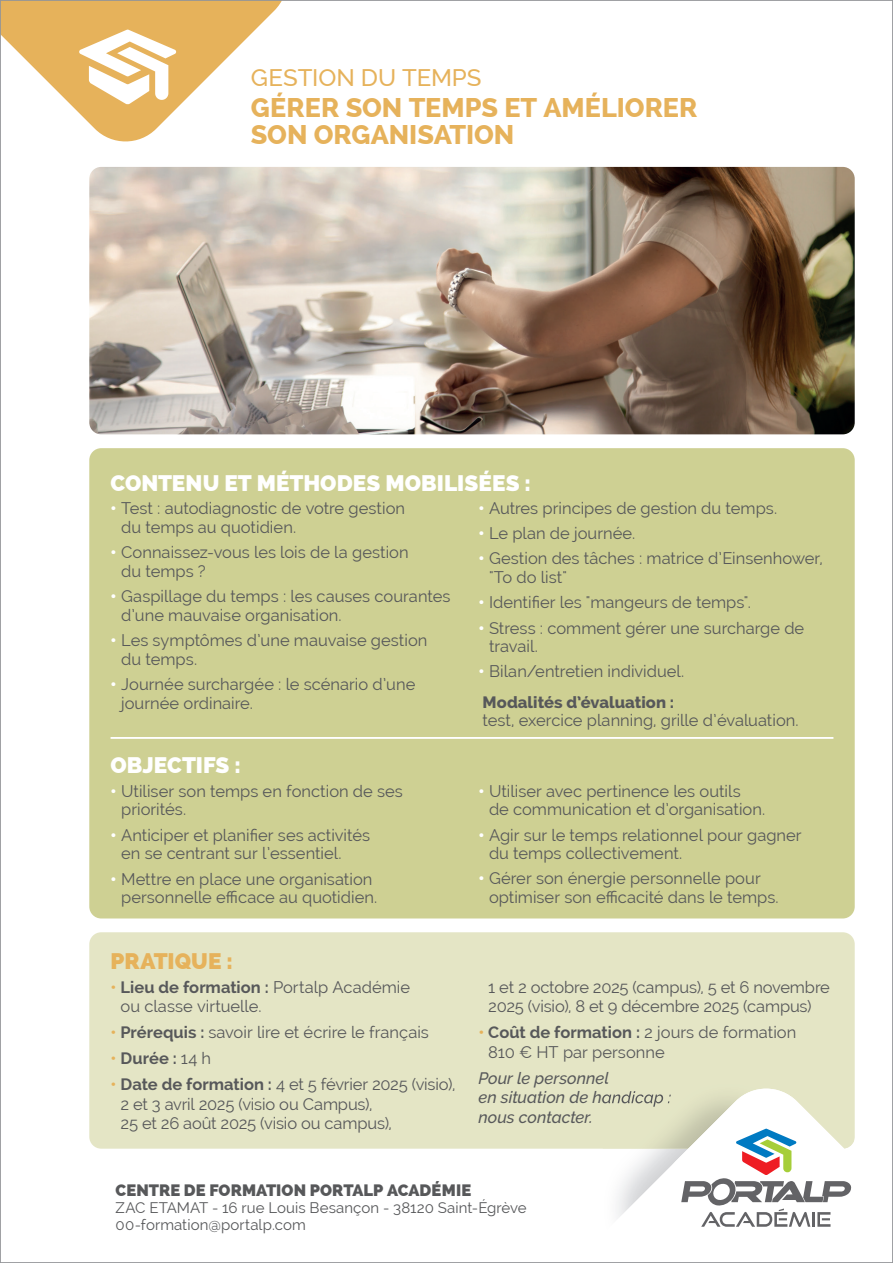
<style>
.page{position:relative;width:893px;height:1263px;background:#fff}
.page>*{position:absolute;margin:0;border:0;box-sizing:border-box;transform-origin:0 0}
.t1{font:800 27px/27px "Raleway";color:#e6b25b}
.t2{font:500 24px "Raleway";color:#e6b25b}
.t3{font:800 22.5px "Raleway";letter-spacing:.005em;color:#fff}
.t4{font:800 22.5px "Raleway";letter-spacing:.005em;color:#e6b25b}
.t5{font:16.5px/18.8px "Raleway";color:#57585a}
.t6{font:italic 500 16.5px/19.5px "Raleway";color:#57585a}
.t7{font:800 16.5px "Raleway";color:#57585a}
.t8{font:700 16.5px "Raleway";letter-spacing:.005em;color:#57585a}
.t9{font:15px/17px "Raleway";letter-spacing:.005em;color:#57585a}
.s1{font-weight:900;color:#fff}
.s2{font-weight:800}
.s3{font-weight:700;color:#e6b25b}
.s4{font-weight:700}
.s5{color:#e6b25b}
.s6{font-weight:400}
</style>
<div class="page">
<div style="left:89px;top:932px;width:766px;height:217px;background:#e4e5c5;border-radius:12px"></div>
<img style="left:89px;top:167px;width:766px;height:267px">
<svg style="left:2px;top:2px;width:279px;height:140px"></svg>
<div style="left:89px;top:448px;width:766px;height:470px;background:#ced093;border-radius:12px"></div>
<hr style="left:111px;top:737px;width:722px;height:2px;background:#fff">
<svg style="left:550px;top:1091px;width:110px;height:127px"></svg>
<svg style="left:660px;top:1084px;width:195px;height:143px"></svg>
<h2 class="t2" style="left:251px;top:64px;width:232px">GESTION DU TEMPS</h2>
<h1 class="t1" style="left:251px;top:94px;width:448px">GÉRER SON TEMPS ET AMÉLIORER<br>SON ORGANISATION</h1>
<h3 class="t3" style="left:111px;top:470px;width:422px">CONTENU ET MÉTHODES MOBILISÉES :</h3>
<p class="t5" style="left:121px;top:499px;width:285px;text-indent:-11px"><span class="s1">•</span> Test : autodiagnostic de votre gestion du temps au quotidien.</p>
<p class="t5" style="left:121px;top:543px;width:289px;text-indent:-11px"><span class="s1">•</span> Connaissez-vous les lois de la gestion du temps ?</p>
<p class="t5" style="left:121px;top:587px;width:331px;text-indent:-11px"><span class="s1">•</span> Gaspillage du temps : les causes courantes d’une mauvaise organisation.</p>
<p class="t5" style="left:121px;top:631px;width:308px;text-indent:-11px"><span class="s1">•</span> Les symptômes d’une mauvaise gestion du temps.</p>
<p class="t5" style="left:121px;top:674px;width:296px;text-indent:-11px"><span class="s1">•</span> Journée surchargée : le scénario d’une journée ordinaire.</p>
<p class="t5" style="left:478px;top:499px;width:300px"><span class="s1">•</span> Autres principes de gestion du temps.</p>
<p class="t5" style="left:478px;top:524px;width:158px"><span class="s1">•</span> Le plan de journée.</p>
<p class="t5" style="left:489px;top:549px;width:335px;text-indent:-11px"><span class="s1">•</span> Gestion des tâches : matrice d’Einsenhower, "To do list"</p>
<p class="t5" style="left:478px;top:593px;width:274px"><span class="s1">•</span> Identifier les "mangeurs de temps".</p>
<p class="t5" style="left:489px;top:618px;width:317px;text-indent:-11px"><span class="s1">•</span> Stress : comment gérer une surcharge de travail.</p>
<p class="t5" style="left:478px;top:656px;width:207px;line-height:30.2px"><span class="s1">•</span> Bilan/entretien individuel.<br><span class="s2">Modalités d’évaluation :</span></p>
<p class="t5" style="left:483px;top:711px;width:318px">test, exercice planning, grille d’évaluation.</p>
<h3 class="t3" style="left:111px;top:752px;width:132px">OBJECTIFS :</h3>
<p class="t5" style="left:121px;top:781px;width:283px;text-indent:-11px"><span class="s1">•</span> Utiliser son temps en fonction de ses priorités.</p>
<p class="t5" style="left:121px;top:825px;width:250px;text-indent:-11px"><span class="s1">•</span> Anticiper et planifier ses activités en se centrant sur l’essentiel.</p>
<p class="t5" style="left:111px;top:869px;width:268px;text-align:right"><span class="s1">•</span> Mettre en place une organisation personnelle efficace au quotidien.</p>
<h3 class="t4" style="left:111px;top:947px;width:124px">PRATIQUE :</h3>
<p class="t5" style="left:120px;top:977px;width:291px;line-height:19.5px;text-indent:-10px"><span class="s3">•</span> <span class="s4">Lieu de formation :</span> Portalp Académie ou classe virtuelle.</p>
<p class="t5" style="left:111px;top:1023px;width:320px"><span class="s3">•</span> <span class="s4">Prérequis :</span> savoir lire et écrire le français</p>
<p class="t8" style="left:111px;top:1049px;width:102px"><span class="s5">•</span> Durée : <span class="s6">14 h</span></p>
<p class="t5" style="left:120px;top:1074px;width:336px;line-height:19.5px;text-indent:-10px"><span class="s3">•</span> <span class="s4">Date de formation :</span> 4 et 5 février 2025 (visio),<br>2 et 3 avril 2025 (visio ou Campus),<br>25 et 26 août 2025 (visio ou campus),</p>
<p class="t5" style="left:489px;top:781px;width:278px;text-indent:-11px"><span class="s1">•</span> Utiliser avec pertinence les outils<br>de communication et d’organisation.</p>
<p class="t5" style="left:489px;top:825px;width:314px;text-indent:-11px"><span class="s1">•</span> Agir sur le temps relationnel pour gagner du temps collectivement.</p>
<p class="t5" style="left:489px;top:869px;width:291px;text-indent:-11px"><span class="s1">•</span> Gérer son énergie personnelle pour optimiser son efficacité dans le temps.</p>
<p class="t5" style="left:488px;top:977px;width:343px;line-height:19.5px">1 et 2 octobre 2025 (campus), 5 et 6 novembre<br>2025 (visio), 8 et 9 décembre 2025 (campus)</p>
<p class="t5" style="left:488px;top:1023px;width:309px;line-height:19.5px;text-indent:-10px"><span class="s3">•</span> <span class="s4">Coût de formation :</span> 2 jours de formation<br>810 € HT par personne</p>
<p class="t6" style="left:478px;top:1068px;width:194px">Pour le personnel<br>en situation de handicap : nous contacter.</p>
<p class="t7" style="left:116px;top:1181px;width:357px">CENTRE DE FORMATION PORTALP ACADÉMIE</p>
<p class="t9" style="left:116px;top:1199px;width:412px">ZAC ETAMAT - 16 rue Louis Besançon - 38120 Saint-Égrève<br>00-formation@portalp.com</p>
</div>
